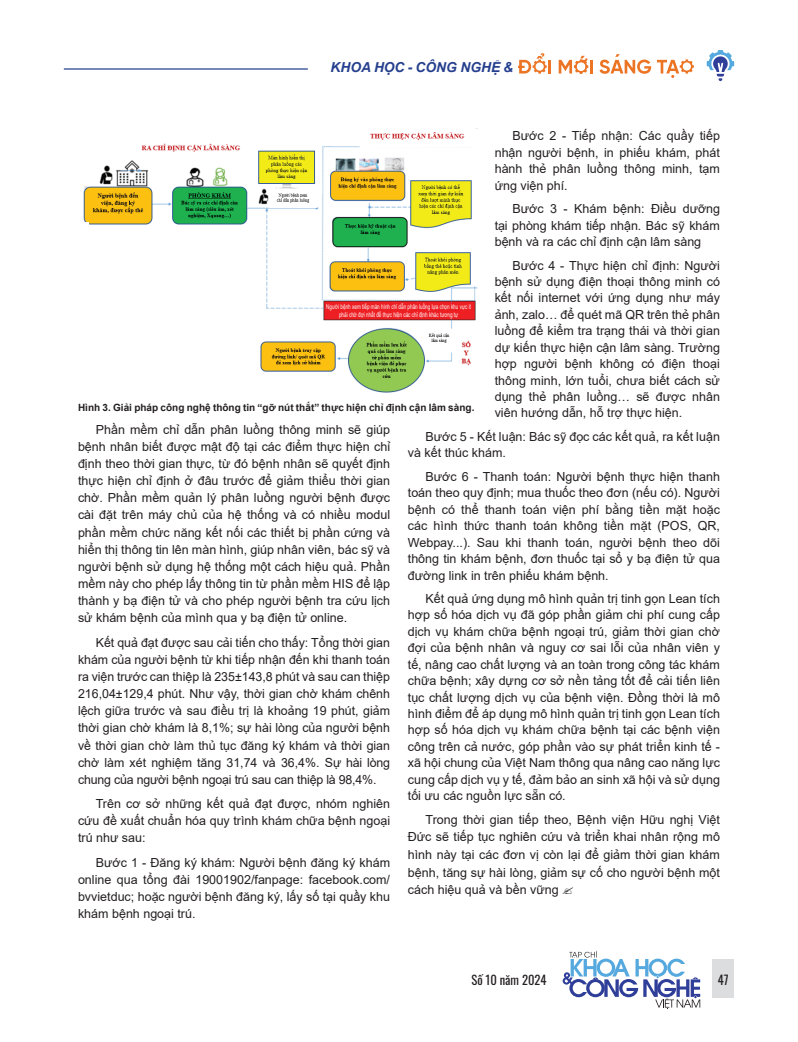
<style>
.page{position:relative;width:798px;height:1042px;background:#fff}
.page>*{position:absolute;margin:0;border:0;box-sizing:border-box;transform-origin:0 0}
.t1{font:italic 700 13.75px "Arial";letter-spacing:.005em;color:#253f8e}
.t2{font:12.5px/16.4px "Arial";color:#231f20;text-align:justify}
.t3{font:12.5px "Oswald";color:#231f20}
.t4{font:700 10px "Arial";color:#231f20}
.t5{font:6.62px/7.9px "Arial";color:#fff;text-align:center;scale:.69 1}
</style>
<div class="page">
<svg style="left:706px;top:50px;width:27px;height:31px"></svg>
<hr style="left:64px;top:68px;width:244px;height:2px;background:#253f8e">
<hr style="left:548px;top:60px;width:3px;height:14px;background:#ec7525">
<svg style="left:518px;top:53px;width:28px;height:21px"></svg>
<hr style="left:589px;top:60px;width:3px;height:14px;background:#ec7525">
<svg style="left:558px;top:56px;width:30px;height:18px"></svg>
<svg style="left:599px;top:54px;width:94px;height:24px"></svg>
<div style="left:712px;top:958px;width:21px;height:39px;background:#dcdddf"></div>
<svg style="left:562px;top:951px;width:138px;height:58px"></svg>
<img style="left:83px;top:132px;width:394px;height:261px">
<div style="left:325px;top:303px;width:146px;height:15px;background:#ee1f23"></div>
<div style="left:100px;top:244px;width:141px;height:130px;background:#fff"></div>
<div style="left:83px;top:222px;width:6px;height:167px;background:#fff"></div>
<div style="left:83px;top:126px;width:6px;height:60px;background:#fff"></div>
<div style="left:471px;top:142px;width:7px;height:144px;background:#fff"></div>
<p class="t1" style="left:330px;top:58px;width:184px">KHOA HỌC - CÔNG NGHỆ &amp;</p>
<p class="t2" style="left:494px;top:128px;width:227px;text-indent:18px">Bước 2 - Tiếp nhận: Các quầy tiếp nhận người bệnh, in phiếu khám, phát hành thẻ phân luồng thông minh, tạm ứng viện phí.</p>
<p class="t2" style="left:494px;top:201px;width:227px;text-indent:18px">Bước 3 - Khám bệnh: Điều dưỡng tại phòng khám tiếp nhận. Bác sỹ khám bệnh và ra các chỉ định cận lâm sàng</p>
<p class="t2" style="left:494px;top:257px;width:227px;text-indent:18px">Bước 4 - Thực hiện chỉ định: Người bệnh sử dụng điện thoại thông minh có kết nối internet với ứng dụng như máy ảnh, zalo… để quét mã QR trên thẻ phân luồng để kiểm tra trạng thái và thời gian dự kiến thực hiện cận lâm sàng. Trường hợp người bệnh không có điện thoại thông minh, lớn tuổi, chưa biết cách sử dụng thẻ phân luồng… sẽ được nhân viên hướng dẫn, hỗ trợ thực hiện.</p>
<p class="t2" style="left:407px;top:428px;width:313px;text-indent:18px">Bước 5 - Kết luận: Bác sỹ đọc các kết quả, ra kết luận và kết thúc khám.</p>
<p class="t2" style="left:407px;top:468px;width:313px;text-indent:18px">Bước 6 - Thanh toán: Người bệnh thực hiện thanh toán theo quy định; mua thuốc theo đơn (nếu có). Người bệnh có thể thanh toán viện phí bằng tiền mặt hoặc các hình thức thanh toán không tiền mặt (POS, QR, Webpay...). Sau khi thanh toán, người bệnh theo dõi thông tin khám bệnh, đơn thuốc tại sổ y bạ điện tử qua đường link in trên phiếu khám bệnh.</p>
<p class="t2" style="left:407px;top:590px;width:313px;text-indent:18px">Kết quả ứng dụng mô hình quản trị tinh gọn Lean tích hợp số hóa dịch vụ đã góp phần giảm chi phí cung cấp dịch vụ khám chữa bệnh ngoại trú, giảm thời gian chờ đợi của bệnh nhân và nguy cơ sai lỗi của nhân viên y tế, nâng cao chất lượng và an toàn trong công tác khám chữa bệnh; xây dựng cơ sở nền tảng tốt để cải tiến liên tục chất lượng dịch vụ của bệnh viện. Đồng thời là mô hình điểm để áp dụng mô hình quản trị tinh gọn Lean tích hợp số hóa dịch vụ khám chữa bệnh tại các bệnh viện công trên cả nước, góp phần vào sự phát triển kinh tế - xã hội chung của Việt Nam thông qua nâng cao năng lực cung cấp dịch vụ y tế, đảm bảo an sinh xã hội và sử dụng tối ưu các nguồn lực sẵn có.</p>
<p class="t2" style="left:407px;top:810px;width:313px;line-height:17.6px;text-indent:18px">Trong thời gian tiếp theo, Bệnh viện Hữu nghị Việt Đức sẽ tiếp tục nghiên cứu và triển khai nhân rộng mô hình này tại các đơn vị còn lại để giảm thời gian khám bệnh, tăng sự hài lòng, giảm sự cố cho người bệnh một cách hiệu quả và bền vững</p>
<p class="t5" style="left:326px;top:302px;width:211px">Người bệnh xem tiếp màn hình chỉ dẫn phân luồng lựa chọn khu vực it phải chờ đợi nhất để thực hiện các chỉ định khác tương tự</p>
<p class="t4" style="left:78px;top:401px;width:398px">Hình 3. Giải pháp công nghệ thông tin “gỡ nút thắt” thực hiện chỉ định cận lâm sàng.</p>
<p class="t2" style="left:78px;top:420px;width:313px;line-height:17.1px;text-indent:18px">Phần mềm chỉ dẫn phân luồng thông minh sẽ giúp bệnh nhân biết được mật độ tại các điểm thực hiện chỉ định theo thời gian thực, từ đó bệnh nhân sẽ quyết định thực hiện chỉ định ở đâu trước để giảm thiểu thời gian chờ. Phần mềm quản lý phân luồng người bệnh được cài đặt trên máy chủ của hệ thống và có nhiều modul phần mềm chức năng kết nối các thiết bị phần cứng và hiển thị thông tin lên màn hình, giúp nhân viên, bác sỹ và người bệnh sử dụng hệ thống một cách hiệu quả. Phần mềm này cho phép lấy thông tin từ phần mềm HIS để lập thành y bạ điện tử và cho phép người bệnh tra cứu lịch sử khám bệnh của mình qua y bạ điện tử online.</p>
<p class="t2" style="left:78px;top:633px;width:313px;line-height:17.1px;text-indent:18px">Kết quả đạt được sau cải tiến cho thấy: Tổng thời gian khám của người bệnh từ khi tiếp nhận đến khi thanh toán ra viện trước can thiệp là 235±143,8 phút và sau can thiệp 216,04±129,4 phút. Như vậy, thời gian chờ khám chênh lệch giữa trước và sau điều trị là khoảng 19 phút, giảm thời gian chờ khám là 8,1%; sự hài lòng của người bệnh về thời gian chờ làm thủ tục đăng ký khám và thời gian chờ làm xét nghiệm tăng 31,74 và 36,4%. Sự hài lòng chung của người bệnh ngoại trú sau can thiệp là 98,4%.</p>
<p class="t2" style="left:78px;top:795px;width:313px;line-height:17.1px;text-indent:18px">Trên cơ sở những kết quả đạt được, nhóm nghiên cứu đề xuất chuẩn hóa quy trình khám chữa bệnh ngoại trú như sau:</p>
<p class="t2" style="left:78px;top:853px;width:313px;line-height:17.1px;text-indent:18px">Bước 1 - Đăng ký khám: Người bệnh đăng ký khám online qua tổng đài 19001902/fanpage: facebook.com/ bvvietduc; hoặc người bệnh đăng ký, lấy số tại quầy khu khám bệnh ngoại trú.</p>
<p class="t3" style="left:471px;top:968px;width:76px">Số 10 năm 2024</p>
<p class="t3" style="left:717px;top:968px;width:12px">47</p>
</div>
